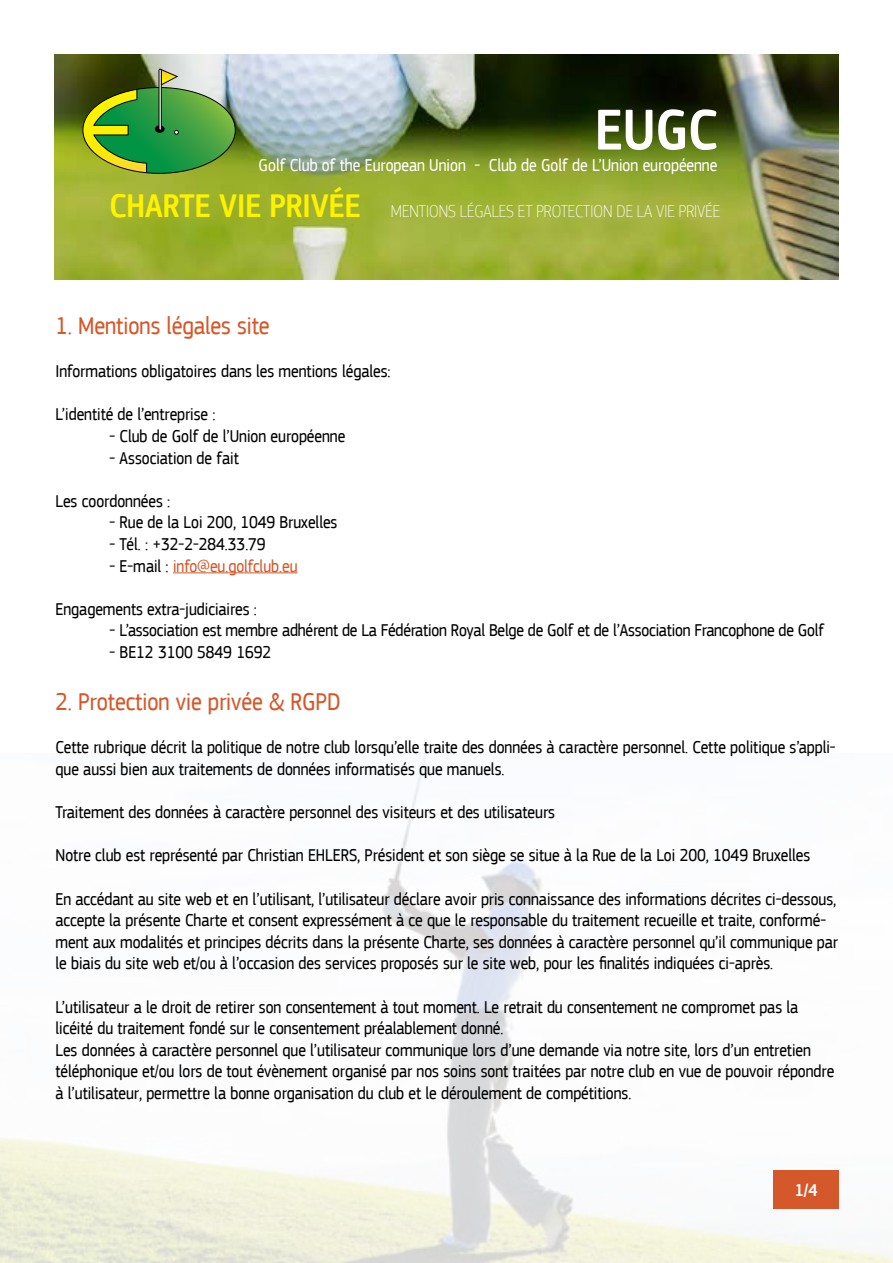
<style>
.page{position:relative;width:893px;height:1263px;background:#fff}
.page>*{position:absolute;margin:0;border:0;box-sizing:border-box;transform-origin:0 0}
.t1{font:500 60px "EC Square Sans Cond Pro";color:#fff}
.t2{font:500 34.5px "EC Square Sans Cond Pro";color:#fff200}
.t3{font:25.5px "EC Square Sans Cond Pro";color:#d4582a}
.t4{font:18px/21.6px "EC Square Sans Cond Pro";color:#000}
.t5{font:18px "EC Square Sans Cond Pro";color:#fff}
.t6{font:100 18px "EC Square Sans Cond Pro";color:#fff}
.t7{font:18px "EC Square Sans Cond Pro";color:#d4582a}
.t8{font:500 18px "EC Square Sans Cond Pro";color:#fff}
.s1{color:#000}
</style>
<div class="page">
<img style="left:0;top:753px;width:893px;height:510px">
<img style="left:55px;top:55px;width:783px;height:225px">
<hr style="left:173px;top:572px;width:124px;height:1px;background:#d4582a">
<div style="left:773px;top:1170px;width:66px;height:39px;background:#d4582a"></div>
<svg style="left:81px;top:69px;width:154px;height:104px;background:#5f9942"></svg>
<h1 class="t1" style="left:595px;top:95px;width:124px">EUGC</h1>
<p class="t5" style="left:259px;top:155px;width:460px">Golf Club of the European Union - Club de Golf de L’Union européenne</p>
<h2 class="t2" style="left:109px;top:185px;width:253px">CHARTE VIE PRIVÉE</h2>
<p class="t6" style="left:391px;top:201px;width:331px">MENTIONS LÉGALES ET PROTECTION DE LA VIE PRIVÉE</p>
<h3 class="t3" style="left:56px;top:311px;width:216px">1. Mentions légales site</h3>
<p class="t4" style="left:56px;top:361px;width:337px">Informations obligatoires dans les mentions légales:</p>
<p class="t4" style="left:56px;top:404px;width:161px">L’identité de l’entreprise :</p>
<p class="t4" style="left:110px;top:425px;width:237px">- Club de Golf de l’Union européenne</p>
<p class="t4" style="left:110px;top:447px;width:131px">- Association de fait</p>
<p class="t4" style="left:56px;top:490px;width:116px">Les coordonnées :</p>
<p class="t4" style="left:110px;top:512px;width:229px">- Rue de la Loi 200, 1049 Bruxelles</p>
<p class="t4" style="left:110px;top:533px;width:158px">- Tél. : +32-2-284.33.79</p>
<p class="t7" style="left:110px;top:555px;width:189px"><span class="s1">- E-mail :</span> info@eu.golfclub.eu</p>
<p class="t4" style="left:56px;top:598px;width:203px">Engagements extra-judiciaires :</p>
<p class="t4" style="left:110px;top:620px;width:716px">- L’association est membre adhérent de La Fédération Royal Belge de Golf et de l’Association Francophone de Golf</p>
<p class="t4" style="left:110px;top:641px;width:163px">- BE12 3100 5849 1692</p>
<h3 class="t3" style="left:56px;top:687px;width:287px">2. Protection vie privée &amp; RGPD</h3>
<p class="t4" style="left:56px;top:737px;width:782px">Cette rubrique décrit la politique de notre club lorsqu’elle traite des données à caractère personnel. Cette politique s’appli&shy;que aussi bien aux traitements de données informatisés que manuels.</p>
<p class="t4" style="left:56px;top:802px;width:501px">Traitement des données à caractère personnel des visiteurs et des utilisateurs</p>
<p class="t4" style="left:56px;top:845px;width:756px">Notre club est représenté par Christian EHLERS, Président et son siège se situe à la Rue de la Loi 200, 1049 Bruxelles</p>
<p class="t4" style="left:56px;top:888px;width:784px">En accédant au site web et en l’utilisant, l’utilisateur déclare avoir pris connaissance des informations décrites ci-dessous, accepte la présente Charte et consent expressément à ce que le responsable du traitement recueille et traite, conformé&shy;ment aux modalités et principes décrits dans la présente Charte, ses données à caractère personnel qu’il communique par le biais du site web et/ou à l’occasion des services proposés sur le site web, pour les finalités indiquées ci-après.</p>
<p class="t4" style="left:56px;top:996px;width:780px">L’utilisateur a le droit de retirer son consentement à tout moment. Le retrait du consentement ne compromet pas la licéité du traitement fondé sur le consentement préalablement donné.<br>Les données à caractère personnel que l’utilisateur communique lors d’une demande via notre site, lors d’un entretien téléphonique et/ou lors de tout évènement organisé par nos soins sont traitées par notre club en vue de pouvoir répondre à l’utilisateur, permettre la bonne organisation du club et le déroulement de compétitions.</p>
<p class="t8" style="left:795px;top:1180px;width:24px">1/4</p>
</div>
